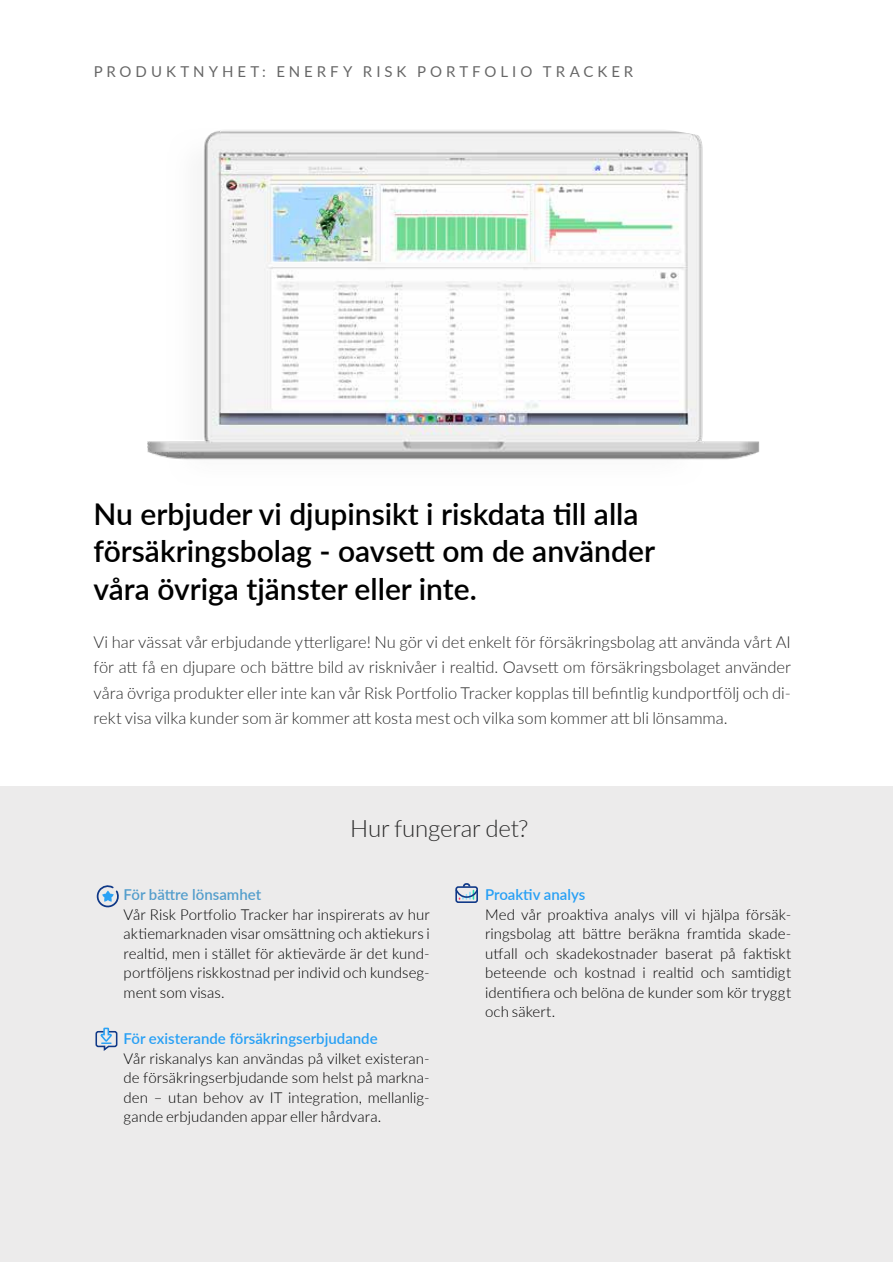
<style>
.page{position:relative;width:893px;height:1263px;background:#fff}
.page>*{position:absolute;margin:0;border:0;box-sizing:border-box;transform-origin:0 0}
.t1{font:600 30px/37.5px "Lato";color:#000}
.t2{font:300 24px "Lato";letter-spacing:-.01em;color:#2b2b2b}
.t3{font:300 16.5px/25.5px "Lato";color:#2b2b2b;text-align:justify}
.t4{font:300 15px/19.5px "Lato";letter-spacing:.005em;color:#000;text-align:justify}
.t5{font:600 15px "Lato";color:#28a0f5}
.t6{font:15px "Lato";letter-spacing:.265em;color:#000}
.t7{font:600 15px "Lato";color:#549ecc}
</style>
<div class="page">
<div style="left:0;top:787px;width:893px;height:475px;background:#ecebeb"></div>
<svg style="left:96px;top:885px;width:22px;height:23px"></svg>
<div style="left:455px;top:886px;width:23px;height:17px;border:2px solid #0f3887;border-radius:2px"></div>
<svg style="left:455px;top:883px;width:23px;height:17px"></svg>
<svg style="left:95px;top:1027px;width:23px;height:24px"></svg>
<img style="left:147px;top:130px;width:613px;height:330px">
<p class="t6" style="left:94px;top:61px;width:541px">PRODUKTNYHET: ENERFY RISK PORTFOLIO TRACKER</p>
<h1 class="t1" style="left:94px;top:494px;width:563px">Nu erbjuder vi djupinsikt i riskdata till alla försäkringsbolag - oavsett om de använder våra övriga tjänster eller inte.</h1>
<p class="t3" style="left:94px;top:629px;width:699px">Vi har vässat vår erbjudande ytterligare! Nu gör vi det enkelt för försäkringsbolag att använda vårt AI för att få en djupare och bättre bild av risknivåer i realtid. Oavsett om försäkringsbolaget använder våra övriga produkter eller inte kan vår Risk Portfolio Tracker kopplas till befintlig kundportfölj och di&shy;rekt visa vilka kunder som är kommer att kosta mest och vilka som kommer att bli lönsamma.</p>
<h2 class="t2" style="left:350px;top:811px;width:180px">Hur fungerar det?</h2>
<p class="t7" style="left:124px;top:884px;width:139px">För bättre lönsamhet</p>
<p class="t4" style="left:124px;top:904px;width:308px">Vår Risk Portfolio Tracker har inspirerats av hur aktiemarknaden visar omsättning och aktiekurs i realtid, men i stället för aktievärde är det kund&shy;portföljens riskkostnad per individ och kundseg&shy;ment som visas.</p>
<p class="t5" style="left:124px;top:1028px;width:256px">För existerande försäkringserbjudande</p>
<p class="t4" style="left:124px;top:1048px;width:308px">Vår riskanalys kan användas på vilket existeran&shy;de försäkringserbjudande som helst på markna&shy;den – utan behov av IT integration, mellanlig&shy;gande erbjudanden appar eller hårdvara.</p>
<p class="t5" style="left:485px;top:884px;width:102px">Proaktiv analys</p>
<p class="t4" style="left:485px;top:904px;width:308px">Med vår proaktiva analys vill vi hjälpa försäk&shy;ringsbolag att bättre beräkna framtida skade&shy;utfall och skadekostnader baserat på faktiskt beteende och kostnad i realtid och samtidigt identifiera och belöna de kunder som kör tryggt och säkert.</p>
</div>
